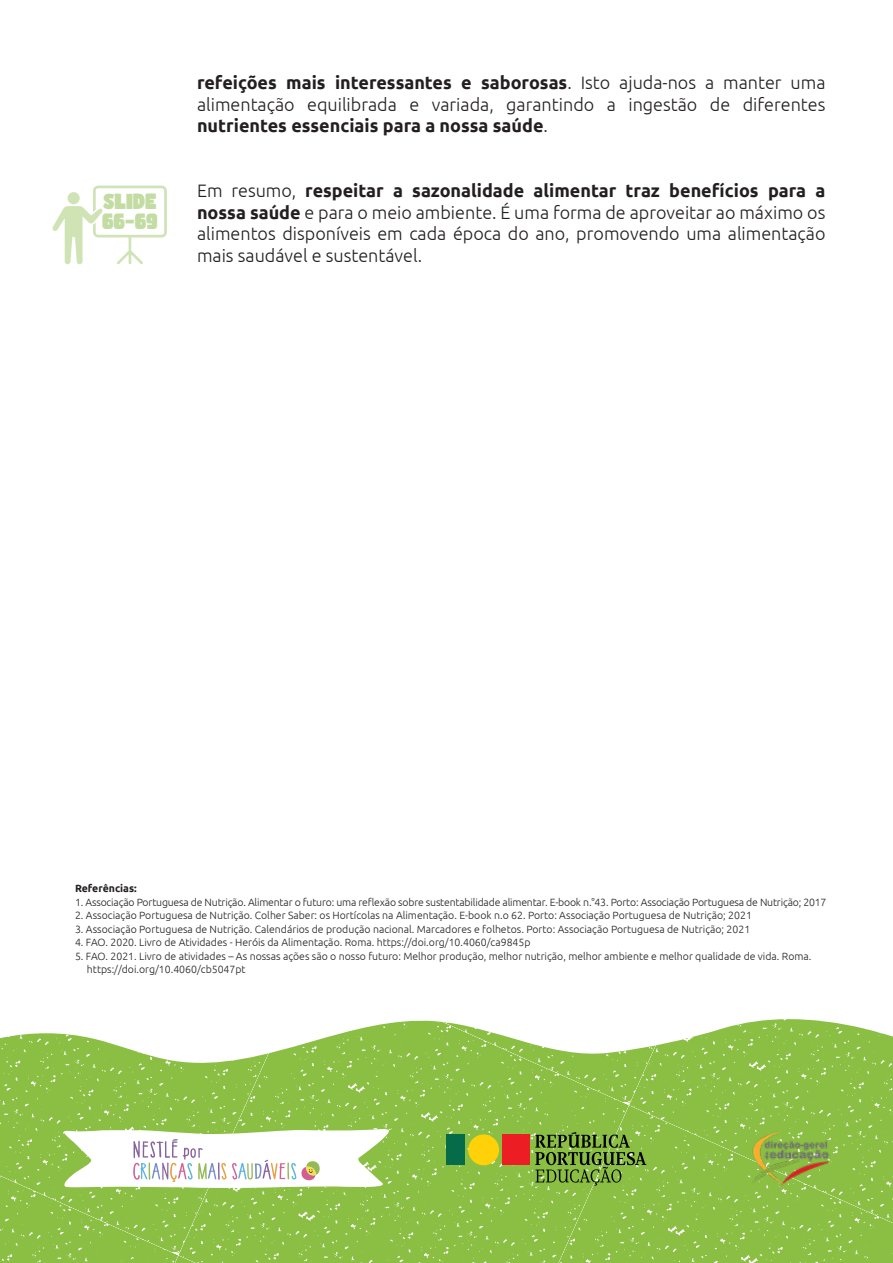
<style>
.page{position:relative;width:893px;height:1263px;background:#fff}
.page>*{position:absolute;margin:0;border:0;box-sizing:border-box;transform-origin:0 0}
.t1{font:300 18px/21.6px "Ubuntu";color:#231f20;text-align:justify}
.t2{font:18px/20.5px "Comicy";color:#c3dca3}
.t3{font:300 10.5px/13.5px "Ubuntu";color:#231f20}
.t4{font:700 10.5px "Ubuntu";color:#231f20}
.s1{font-weight:700}
</style>
<div class="page">
<svg style="left:52px;top:186px;width:115px;height:78px"></svg>
<div style="left:68px;top:192px;width:12px;height:12px;background:#cfe3b5;border-radius:50%"></div>
<svg style="left:0;top:1019px;width:893px;height:244px;background:#98c659"></svg>
<svg style="left:60px;top:1129px;width:330px;height:60px"></svg>
<div style="left:503px;top:1135px;width:27px;height:30px;background:#ed1d24"></div>
<div style="left:446px;top:1135px;width:19px;height:30px;background:#066b49"></div>
<div style="left:468px;top:1134px;width:31px;height:31px;background:#ffd109;border-radius:50%"></div>
<svg style="left:535px;top:1132px;width:111px;height:54px;background:#6c9437"></svg>
<img style="left:752px;top:1131px;width:77px;height:55px">
<h1 class="t2" style="left:102px;top:192px;width:57px">SLIDE<br>66-69</h1>
<h1 class="t1" style="left:197px;top:71px;width:630px"><span class="s1">refeições mais interessantes e saborosas</span>. Isto ajuda-nos a manter uma alimentação equilibrada e variada, garantindo a ingestão de diferentes <span class="s1">nutrientes essenciais para a nossa saúde</span>.</h1>
<p class="t1" style="left:197px;top:179px;width:630px">Em resumo, <span class="s1">respeitar a sazonalidade alimentar traz benefícios para a nossa saúde</span> e para o meio ambiente. É uma forma de aproveitar ao máximo os alimentos disponíveis em cada época do ano, promovendo uma alimentação mais saudável e sustentável.</p>
<p class="t4" style="left:75px;top:882px;width:63px">Referências:</p>
<p class="t3" style="left:75px;top:895px;width:753px">1. Associação Portuguesa de Nutrição. Alimentar o futuro: uma reflexão sobre sustentabilidade alimentar. E-book n.°43. Porto: Associação Portuguesa de Nutrição; 2017</p>
<p class="t3" style="left:75px;top:908px;width:678px">2. Associação Portuguesa de Nutrição. Colher Saber: os Hortícolas na Alimentação. E-book n.o 62. Porto: Associação Portuguesa de Nutrição; 2021</p>
<p class="t3" style="left:75px;top:922px;width:677px">3. Associação Portuguesa de Nutrição. Calendários de produção nacional. Marcadores e folhetos. Porto: Associação Portuguesa de Nutrição; 2021</p>
<p class="t3" style="left:75px;top:935px;width:457px">4. FAO. 2020. Livro de Atividades - Heróis da Alimentação. Roma. https://doi.org/10.4060/ca9845p</p>
<p class="t3" style="left:87px;top:949px;width:726px;text-indent:-12px">5. FAO. 2021. Livro de atividades – As nossas ações são o nosso futuro: Melhor produção, melhor nutrição, melhor ambiente e melhor qualidade de vida. Roma. https://doi.org/10.4060/cb5047pt</p>
</div>
